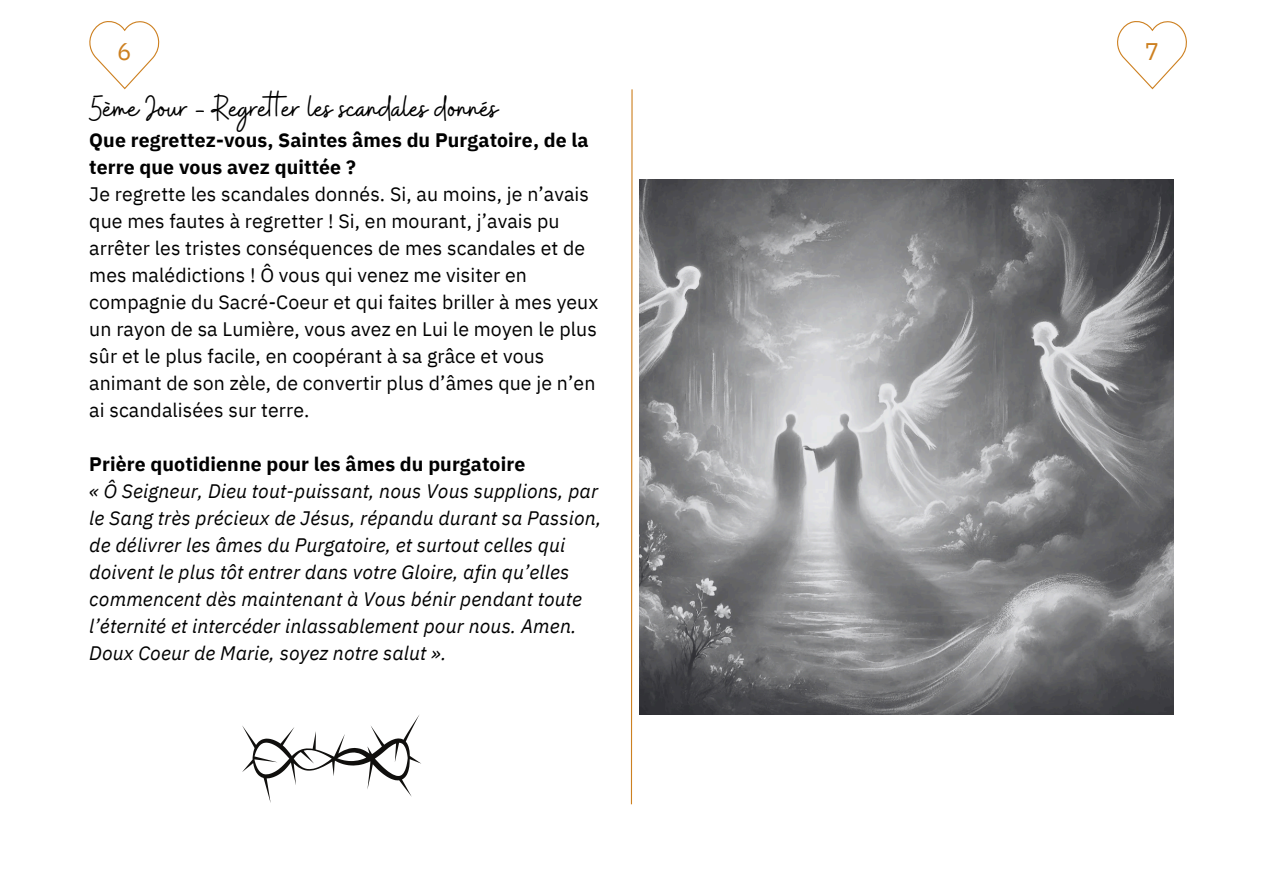
<style>
.page{position:relative;width:1263px;height:894px;background:#fff}
.page>*{position:absolute;margin:0;border:0;box-sizing:border-box;transform-origin:0 0}
.t1{font:36px "Buffalo";color:#000}
.t2{font:24px "IBM Plex Sans";color:#cd8020}
.t3{font:19.5px/27px "IBM Plex Sans";letter-spacing:.005em;color:#000}
.t4{font:italic 19.5px/27px "IBM Plex Sans";letter-spacing:.005em;color:#000}
.t5{font:700 19.5px/27px "IBM Plex Sans";letter-spacing:.005em;color:#000}
</style>
<div class="page">
<svg style="left:89px;top:21px;width:70px;height:68px"></svg>
<svg style="left:1117px;top:21px;width:70px;height:68px"></svg>
<svg style="left:630px;top:89px;width:3px;height:716px"></svg>
<img style="left:640px;top:179px;width:533px;height:535px">
<svg style="left:242px;top:715px;width:179px;height:87px"></svg>
<p class="t2" style="left:117px;top:36px;width:16px">6</p>
<p class="t2" style="left:1145px;top:36px;width:16px">7</p>
<p class="t1" style="left:89px;top:85px;width:410px">5ème Jour - Regret er les scandales donnés</p>
<p class="t5" style="left:89px;top:126px;width:501px">Que regrettez-vous, Saintes âmes du Purgatoire, de la terre que vous avez quittée ?</p>
<p class="t3" style="left:89px;top:180px;width:511px">Je regrette les scandales donnés. Si, au moins, je n’avais que mes fautes à regretter ! Si, en mourant, j’avais pu arrêter les tristes conséquences de mes scandales et de mes malédictions ! Ô vous qui venez me visiter en compagnie du Sacré-Coeur et qui faites briller à mes yeux un rayon de sa Lumière, vous avez en Lui le moyen le plus sûr et le plus facile, en coopérant à sa grâce et vous animant de son zèle, de convertir plus d’âmes que je n’en ai scandalisées sur terre.</p>
<p class="t5" style="left:89px;top:450px;width:437px">Prière quotidienne pour les âmes du purgatoire</p>
<p class="t4" style="left:89px;top:477px;width:514px">« Ô Seigneur, Dieu tout-puissant, nous Vous supplions, par le Sang très précieux de Jésus, répandu durant sa Passion, de délivrer les âmes du Purgatoire, et surtout celles qui doivent le plus tôt entrer dans votre Gloire, afin qu’elles commencent dès maintenant à Vous bénir pendant toute l’éternité et intercéder inlassablement pour nous. Amen.<br>Doux Coeur de Marie, soyez notre salut ».</p>
</div>
